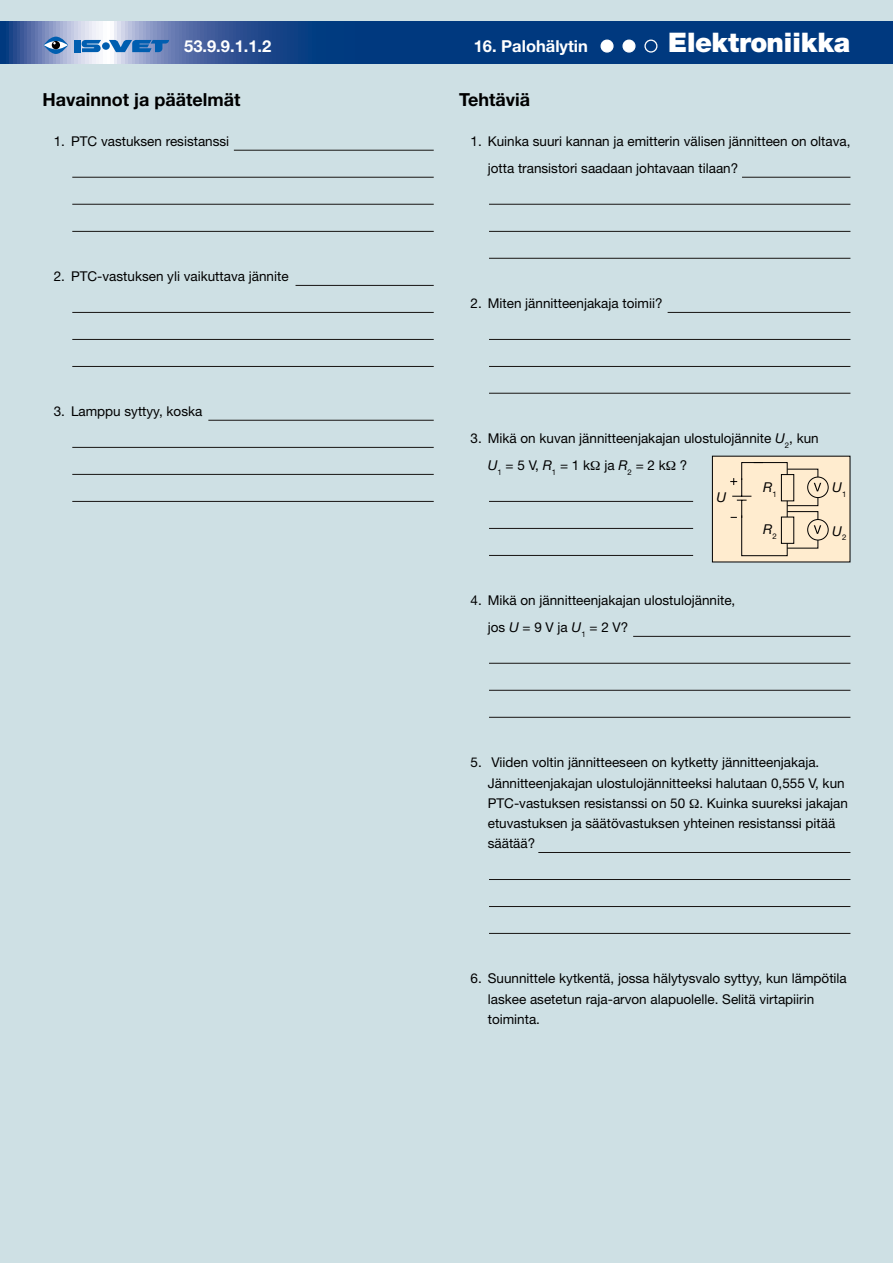
<style>
.page{position:relative;width:893px;height:1263px;background:#cee0e4}
.page>*{position:absolute;margin:0;border:0;box-sizing:border-box;transform-origin:0 0}
.t1{font:900 27px "Helvetica Neue";color:#fff}
.t2{font:700 18px "Helvetica Neue LT Std";color:#000}
.t3{font:700 16.5px "Helvetica Neue LT Std";color:#fff}
.t4{font:13.5px/20.2px "Helvetica Neue";color:#000}
.t5{font:italic 13.5px "Helvetica Neue";color:#000}
.s1{font-style:italic}
</style>
<div class="page">
<svg style="left:0;top:21px;width:893px;height:43px;background:#1f4e8e"></svg>
<svg style="left:44px;top:37px;width:24px;height:17px"></svg>
<svg style="left:44px;top:41px;width:24px;height:8px"></svg>
<svg style="left:52px;top:41px;width:8px;height:8px"></svg>
<div style="left:74px;top:40px;width:7px;height:12px;background:#005eb0"></div>
<svg style="left:82px;top:40px;width:19px;height:12px"></svg>
<svg style="left:109px;top:40px;width:60px;height:12px"></svg>
<div style="left:102px;top:42px;width:8px;height:8px;background:#005eb0;border-radius:50%"></div>
<div style="left:601px;top:40px;width:12px;height:12px;background:#fff;border-radius:50%"></div>
<div style="left:600px;top:40px;width:14px;height:13px;border:1px solid #fff;border-radius:50%"></div>
<div style="left:623px;top:40px;width:12px;height:12px;background:#fff;border-radius:50%"></div>
<div style="left:622px;top:40px;width:13px;height:13px;border:1px solid #fff;border-radius:50%"></div>
<div style="left:644px;top:40px;width:13px;height:13px;border:1px solid #fff;border-radius:50%"></div>
<hr style="left:234px;top:150px;width:200px;height:1px;background:#171412">
<hr style="left:72px;top:177px;width:362px;height:1px;background:#171412">
<hr style="left:72px;top:204px;width:362px;height:1px;background:#171412">
<hr style="left:72px;top:231px;width:362px;height:1px;background:#171412">
<hr style="left:296px;top:285px;width:138px;height:1px;background:#171412">
<hr style="left:72px;top:312px;width:362px;height:1px;background:#171412">
<hr style="left:72px;top:339px;width:362px;height:1px;background:#171412">
<hr style="left:72px;top:366px;width:362px;height:1px;background:#171412">
<hr style="left:208px;top:420px;width:226px;height:1px;background:#171412">
<hr style="left:72px;top:447px;width:362px;height:1px;background:#171412">
<hr style="left:72px;top:474px;width:362px;height:1px;background:#171412">
<hr style="left:72px;top:501px;width:362px;height:1px;background:#171412">
<hr style="left:742px;top:177px;width:108px;height:1px;background:#171412">
<hr style="left:489px;top:204px;width:361px;height:1px;background:#171412">
<hr style="left:489px;top:231px;width:361px;height:1px;background:#171412">
<hr style="left:489px;top:258px;width:361px;height:1px;background:#171412">
<hr style="left:668px;top:312px;width:182px;height:1px;background:#171412">
<hr style="left:489px;top:339px;width:361px;height:1px;background:#171412">
<hr style="left:489px;top:366px;width:361px;height:1px;background:#171412">
<hr style="left:489px;top:393px;width:361px;height:1px;background:#171412">
<hr style="left:489px;top:501px;width:204px;height:1px;background:#171412">
<hr style="left:489px;top:528px;width:204px;height:1px;background:#171412">
<hr style="left:489px;top:555px;width:204px;height:1px;background:#171412">
<hr style="left:633px;top:636px;width:217px;height:1px;background:#171412">
<hr style="left:489px;top:663px;width:361px;height:1px;background:#171412">
<hr style="left:489px;top:690px;width:361px;height:1px;background:#171412">
<hr style="left:489px;top:717px;width:361px;height:1px;background:#171412">
<hr style="left:538px;top:852px;width:312px;height:1px;background:#171412">
<hr style="left:489px;top:879px;width:361px;height:1px;background:#171412">
<hr style="left:489px;top:906px;width:361px;height:1px;background:#171412">
<hr style="left:489px;top:933px;width:361px;height:1px;background:#171412">
<div style="left:712px;top:456px;width:138px;height:106px;background:#ffeccf"></div>
<div style="left:787px;top:469px;width:31px;height:37px;border:1px solid #000"></div>
<div style="left:787px;top:511px;width:31px;height:38px;border:1px solid #000"></div>
<div style="left:808px;top:477px;width:20px;height:21px;background:#ffeccf;border-radius:50%"></div>
<div style="left:807px;top:477px;width:22px;height:21px;border:1px solid #000;border-radius:50%"></div>
<svg style="left:814px;top:483px;width:7px;height:8px"></svg>
<div style="left:808px;top:519px;width:20px;height:21px;background:#ffeccf;border-radius:50%"></div>
<div style="left:807px;top:519px;width:22px;height:21px;border:1px solid #000;border-radius:50%"></div>
<svg style="left:814px;top:525px;width:7px;height:9px"></svg>
<div style="left:781px;top:474px;width:13px;height:27px;background:#ffeccf"></div>
<div style="left:781px;top:517px;width:13px;height:27px;background:#ffeccf"></div>
<svg style="left:730px;top:462px;width:58px;height:95px"></svg>
<p class="t3" style="left:184px;top:36px;width:89px">53.9.9.1.1.2</p>
<p class="t3" style="left:474px;top:36px;width:116px">16. Palohälytin</p>
<h1 class="t1" style="left:668px;top:27px;width:184px">Elektroniikka</h1>
<h2 class="t2" style="left:43px;top:89px;width:199px">Havainnot ja päätelmät</h2>
<p class="t4" style="left:54px;top:131px;width:177px">1. PTC vastuksen resistanssi</p>
<p class="t4" style="left:54px;top:266px;width:236px">2. PTC-vastuksen yli vaikuttava jännite</p>
<p class="t4" style="left:54px;top:401px;width:150px">3. Lamppu syttyy, koska</p>
<h2 class="t2" style="left:459px;top:89px;width:73px">Tehtäviä</h2>
<p class="t4" style="left:488px;top:128px;width:364px;line-height:27px;text-indent:-17px">1. Kuinka suuri kannan ja emitterin välisen jännitteen on oltava, jotta transistori saadaan johtavaan tilaan?</p>
<p class="t4" style="left:470px;top:293px;width:194px">2. Miten jännitteenjakaja toimii?</p>
<p class="t4" style="left:488px;top:425px;width:332px;line-height:27px;text-indent:-17px">3. Mikä on kuvan jännitteenjakajan ulostulojännite <span class="s1">U</span><sub>2</sub>, kun<br><span class="s1">U</span><sub>1</sub> = 5 V, <span class="s1">R</span><sub>1</sub> = 1 k ja <span class="s1">R</span><sub>2</sub> = 2 k ?</p>
<p class="t5" style="left:716px;top:490px;width:11px">U</p>
<p class="t4" style="left:488px;top:587px;width:249px;line-height:27px;text-indent:-17px">4. Mikä on jännitteenjakajan ulostulojännite, jos <span class="s1">U</span> = 9 V ja <span class="s1">U</span><sub>1</sub> = 2 V?</p>
<p class="t5" style="left:763px;top:479px;width:15px">R<sub>1</sub></p>
<p class="t5" style="left:832px;top:479px;width:16px">U<sub>1</sub></p>
<p class="t5" style="left:763px;top:521px;width:15px">R<sub>2</sub></p>
<p class="t5" style="left:832px;top:523px;width:16px">U<sub>2</sub></p>
<p class="t4" style="left:488px;top:752px;width:362px;text-indent:-17px">5. Viiden voltin jännitteeseen on kytketty jännitteenjakaja.<br>Jännitteenjakajan ulostulojännitteeksi halutaan 0,555 V, kun PTC-vastuksen resistanssi on 50 . Kuinka suureksi jakajan etuvastuksen ja säätövastuksen yhteinen resistanssi pitää säätää?</p>
<p class="t4" style="left:488px;top:968px;width:361px;text-indent:-17px">6. Suunnittele kytkentä, jossa hälytysvalo syttyy, kun lämpötila laskee asetetun raja-arvon alapuolelle. Selitä virtapiirin toiminta.</p>
</div>
